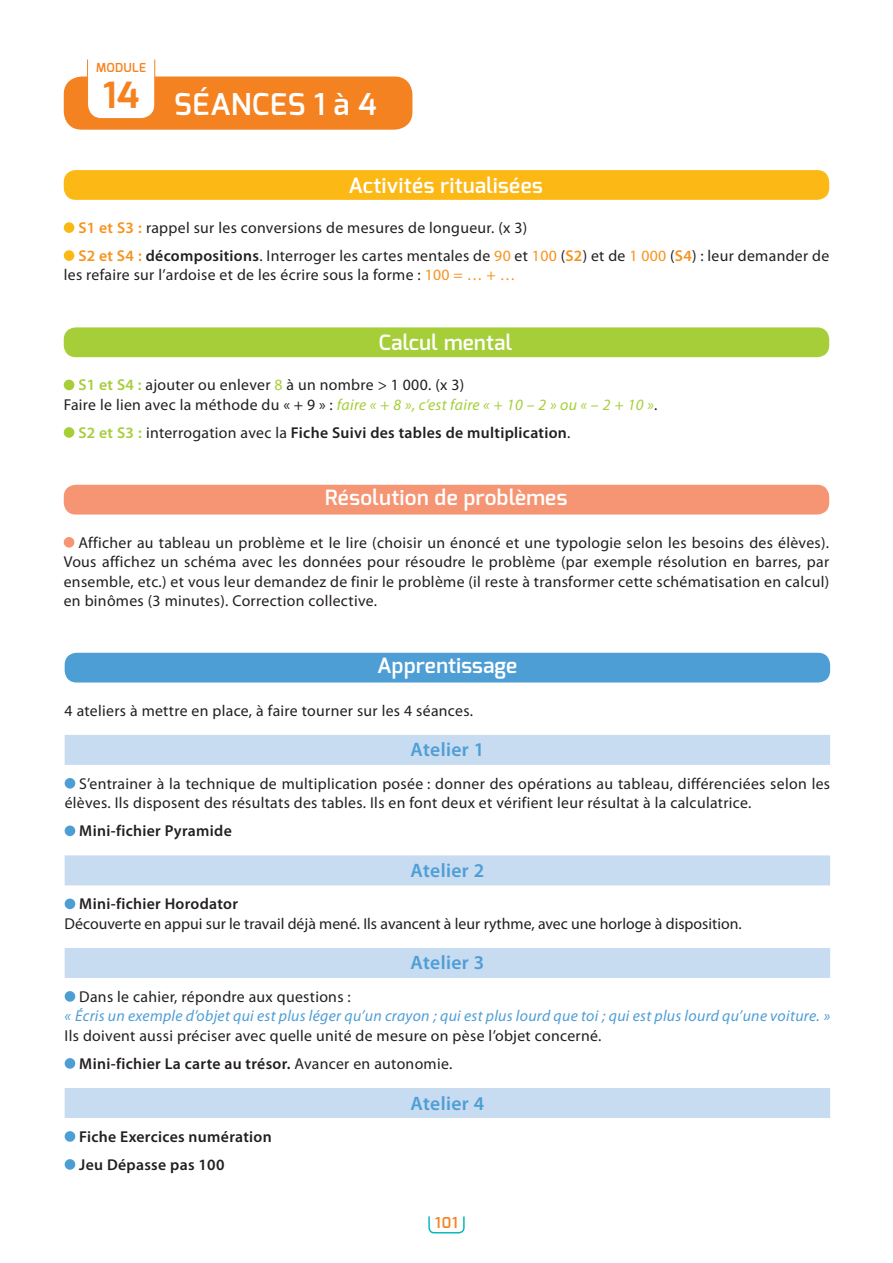
<style>
.page{position:relative;width:893px;height:1263px;background:#fff}
.page>*{position:absolute;margin:0;border:0;box-sizing:border-box;transform-origin:0 0}
.t1{font:700 36px "Exo";color:#f58220}
.t2{font:600 30px "Exo";letter-spacing:.02em;color:#fff}
.t3{font:600 21px "Exo";letter-spacing:.02em;color:#fff}
.t4{font:600 19.5px "Myriad Pro";letter-spacing:.02em;color:#4e9ed6}
.t5{font:15.75px/19.5px "Myriad Pro";letter-spacing:.02em;color:#231f20}
.t6{font:600 15.75px/28px "Myriad Pro";letter-spacing:.02em;color:#231f20}
.t7{font:italic 15.75px "Myriad Pro";letter-spacing:.02em;color:#4e9ed6}
.t8{font:15.75px "Myriad Pro";color:#231f20}
.t9{font:600 15px "Exo";color:#f58220}
.t10{font:600 12.3px "Exo";letter-spacing:.02em;color:#f58220}
.s1{font-weight:600;color:#f7931d}
.s2{font-weight:600}
.s3{color:#f7931d}
.s4{font-weight:600;color:#a6ce39}
.s5{color:#a6ce39}
.s6{font-style:italic;color:#a6ce39}
.s7{font-weight:400}
</style>
<div class="page">
<svg style="left:428px;top:1216px;width:37px;height:18px"></svg>
<div style="left:64px;top:537px;width:10px;height:11px;background:#f69573;border-radius:50%"></div>
<div style="left:64px;top:485px;width:765px;height:29px;background:#f69573;border-radius:12px"></div>
<div style="left:64px;top:327px;width:765px;height:30px;background:#a6ce39;border-radius:12px"></div>
<div style="left:64px;top:380px;width:10px;height:10px;background:#a6ce39;border-radius:50%"></div>
<div style="left:64px;top:427px;width:10px;height:11px;background:#a6ce39;border-radius:50%"></div>
<div style="left:64px;top:76px;width:348px;height:54px;background:#f58220;border-radius:18px"></div>
<svg style="left:87px;top:59px;width:69px;height:60px"></svg>
<div style="left:64px;top:170px;width:765px;height:30px;background:#fcb814;border-radius:12px"></div>
<div style="left:64px;top:222px;width:10px;height:11px;background:#fcb814;border-radius:50%"></div>
<div style="left:64px;top:250px;width:10px;height:11px;background:#fcb814;border-radius:50%"></div>
<div style="left:65px;top:653px;width:765px;height:29px;background:#4e9ed6;border-radius:12px"></div>
<div style="left:65px;top:735px;width:765px;height:30px;background:#c7dbf1"></div>
<div style="left:65px;top:855px;width:765px;height:30px;background:#c7dbf1"></div>
<div style="left:65px;top:948px;width:765px;height:30px;background:#c7dbf1"></div>
<div style="left:65px;top:1088px;width:765px;height:30px;background:#c7dbf1"></div>
<div style="left:65px;top:778px;width:10px;height:10px;background:#4e9ed6;border-radius:50%"></div>
<div style="left:65px;top:825px;width:10px;height:11px;background:#4e9ed6;border-radius:50%"></div>
<div style="left:65px;top:898px;width:10px;height:11px;background:#4e9ed6;border-radius:50%"></div>
<div style="left:65px;top:991px;width:10px;height:11px;background:#4e9ed6;border-radius:50%"></div>
<div style="left:65px;top:1058px;width:10px;height:11px;background:#4e9ed6;border-radius:50%"></div>
<div style="left:65px;top:1131px;width:10px;height:11px;background:#4e9ed6;border-radius:50%"></div>
<div style="left:65px;top:1159px;width:10px;height:11px;background:#4e9ed6;border-radius:50%"></div>
<p class="t10" style="left:96px;top:60px;width:51px">MODULE</p>
<h1 class="t1" style="left:103px;top:72px;width:37px">14</h1>
<h2 class="t2" style="left:174px;top:85px;width:204px">SÉANCES 1 à 4</h2>
<h3 class="t3" style="left:348px;top:172px;width:196px">Activités ritualisées</h3>
<p class="t5" style="left:78px;top:214px;width:752px;line-height:28px"><span class="s1">S1 et S3 :</span> rappel sur les conversions de mesures de longueur. (x 3)<br><span class="s1">S2 et S4 :</span> <span class="s2">décompositions</span>. Interroger les cartes mentales de <span class="s3">90</span> et <span class="s3">100</span> (<span class="s1">S2</span>) et de <span class="s3">1 000</span> (<span class="s1">S4</span>) : leur demander de</p>
<p class="t5" style="left:64px;top:266px;width:453px">les refaire sur l’ardoise et de les écrire sous la forme : <span class="s3">100 = … + …</span></p>
<h3 class="t3" style="left:379px;top:329px;width:135px">Calcul mental</h3>
<p class="t5" style="left:64px;top:375px;width:595px;text-indent:15px"><span class="s4">S1 et S4 :</span> ajouter ou enlever <span class="s5">8</span> à un nombre &gt; 1 000. (x 3)<br>Faire le lien avec la méthode du « + 9 » : <span class="s6">faire « + 8 », c’est faire « + 10 – 2 » ou « – 2 + 10 »</span>.</p>
<p class="t6" style="left:78px;top:419px;width:494px"><span class="s5">S2 et S3 :</span> <span class="s7">interrogation avec la</span> Fiche Suivi des tables de multiplication<span class="s7">.</span></p>
<h3 class="t3" style="left:325px;top:484px;width:244px">Résolution de problèmes</h3>
<p class="t5" style="left:64px;top:533px;width:767px;text-align:justify;text-indent:15px">Afficher au tableau un problème et le lire (choisir un énoncé et une typologie selon les besoins des élèves).<br>Vous affichez un schéma avec les données pour résoudre le problème (par exemple résolution en barres, par ensemble, etc.) et vous leur demandez de finir le problème (il reste à transformer cette schématisation en calcul) en binômes (3 minutes). Correction collective.</p>
<h3 class="t3" style="left:377px;top:652px;width:142px">Apprentissage</h3>
<p class="t5" style="left:65px;top:701px;width:410px">4 ateliers à mettre en place, à faire tourner sur les 4 séances.</p>
<p class="t4" style="left:411px;top:739px;width:75px">Atelier 1</p>
<p class="t5" style="left:65px;top:774px;width:767px;text-indent:15px">S’entrainer à la technique de multiplication posée : donner des opérations au tableau, différenciées selon les élèves. Ils disposent des résultats des tables. Ils en font deux et vérifient leur résultat à la calculatrice.</p>
<p class="t6" style="left:79px;top:817px;width:154px">Mini-fichier Pyramide</p>
<p class="t4" style="left:411px;top:859px;width:75px">Atelier 2</p>
<p class="t6" style="left:79px;top:890px;width:160px">Mini-fichier Horodator</p>
<p class="t8" style="left:65px;top:915px;width:678px">Découverte en appui sur le travail déjà mené. Ils avancent à leur rythme, avec une horloge à disposition.</p>
<p class="t4" style="left:411px;top:952px;width:75px">Atelier 3</p>
<p class="t5" style="left:79px;top:987px;width:273px">Dans le cahier, répondre aux questions :</p>
<p class="t7" style="left:65px;top:1007px;width:767px">« Écris un exemple d’objet qui est plus léger qu’un crayon ; qui est plus lourd que toi ; qui est plus lourd qu’une voiture. »</p>
<p class="t5" style="left:79px;top:1022px;width:524px;line-height:28px;text-indent:-15px">Ils doivent aussi préciser avec quelle unité de mesure on pèse l’objet concerné.<br><span class="s2">Mini-fichier La carte au trésor.</span> Avancer en autonomie.</p>
<p class="t4" style="left:411px;top:1092px;width:75px">Atelier 4</p>
<p class="t6" style="left:79px;top:1122px;width:194px">Fiche Exercices numération<br>Jeu Dépasse pas 100</p>
<p class="t9" style="left:435px;top:1212px;width:24px">101</p>
</div>
